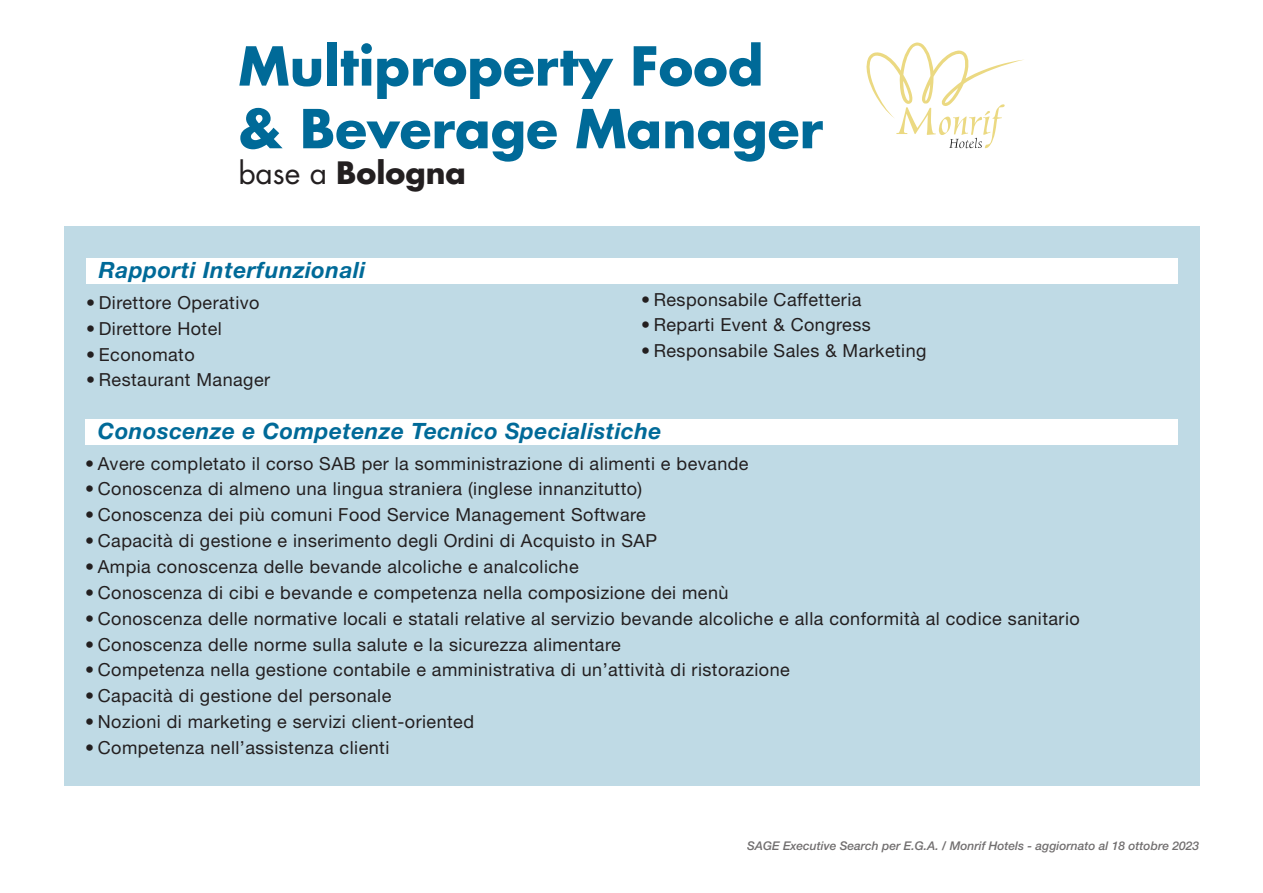
<style>
.page{position:relative;width:1263px;height:893px;background:#fff}
.page>*{position:absolute;margin:0;border:0;box-sizing:border-box;transform-origin:0 0}
.t1{font:700 52.2px "Futura Std";color:#006a98}
.t2{font:700 30px "Futura Std";color:#231f20}
.t3{font:italic 700 22.5px "Helvetica Neue LT Std";letter-spacing:.025em;color:#006a98}
.t4{font:18px "Helvetica Neue LT Std";letter-spacing:.025em;color:#231f20}
.t5{font:italic 500 12px "Helvetica Neue LT Std";color:#231f20}
.s1{font-weight:400}
</style>
<div class="page">
<div style="left:64px;top:226px;width:1135px;height:560px;background:#bfdae5"></div>
<div style="left:86px;top:258px;width:1092px;height:26px;background:#fff"></div>
<div style="left:85px;top:419px;width:1093px;height:26px;background:#fff"></div>
<svg style="left:866px;top:43px;width:158px;height:105px"></svg>
<p class="t1" style="left:238px;top:31px;width:526px">Multiproperty Food</p>
<p class="t1" style="left:238px;top:94px;width:586px">&amp; Beverage Manager</p>
<p class="t2" style="left:238px;top:152px;width:229px"><span class="s1">base a</span> Bologna</p>
<p class="t3" style="left:99px;top:256px;width:268px">Rapporti Interfunzionali</p>
<p class="t4" style="left:86px;top:292px;width:175px">• Direttore Operativo</p>
<p class="t4" style="left:86px;top:318px;width:137px">• Direttore Hotel</p>
<p class="t4" style="left:86px;top:343px;width:110px">• Economato</p>
<p class="t4" style="left:86px;top:369px;width:186px">• Restaurant Manager</p>
<p class="t4" style="left:641px;top:288px;width:222px">• Responsabile Caffetteria</p>
<p class="t4" style="left:641px;top:314px;width:231px">• Reparti Event &amp; Congress</p>
<p class="t4" style="left:641px;top:340px;width:287px">• Responsabile Sales &amp; Marketing</p>
<p class="t3" style="left:98px;top:417px;width:565px">Conoscenze e Competenze Tecnico Specialistiche</p>
<p class="t4" style="left:85px;top:452px;width:665px">• Avere completato il corso SAB per la somministrazione di alimenti e bevande</p>
<p class="t4" style="left:85px;top:478px;width:559px">• Conoscenza di almeno una lingua straniera (inglese innanzitutto)</p>
<p class="t4" style="left:85px;top:504px;width:562px">• Conoscenza dei più comuni Food Service Management Software</p>
<p class="t4" style="left:85px;top:530px;width:574px">• Capacità di gestione e inserimento degli Ordini di Acquisto in SAP</p>
<p class="t4" style="left:85px;top:556px;width:495px">• Ampia conoscenza delle bevande alcoliche e analcoliche</p>
<p class="t4" style="left:85px;top:582px;width:645px">• Conoscenza di cibi e bevande e competenza nella composizione dei menù</p>
<p class="t4" style="left:85px;top:608px;width:996px">• Conoscenza delle normative locali e statali relative al servizio bevande alcoliche e alla conformità al codice sanitario</p>
<p class="t4" style="left:85px;top:633px;width:537px">• Conoscenza delle norme sulla salute e la sicurezza alimentare</p>
<p class="t4" style="left:85px;top:659px;width:706px">• Competenza nella gestione contabile e amministrativa di un’attività di ristorazione</p>
<p class="t4" style="left:85px;top:685px;width:308px">• Capacità di gestione del personale</p>
<p class="t4" style="left:85px;top:711px;width:390px">• Nozioni di marketing e servizi client-oriented</p>
<p class="t4" style="left:85px;top:737px;width:306px">• Competenza nell’assistenza clienti</p>
<p class="t5" style="left:747px;top:839px;width:454px">SAGE Executive Search per E.G.A. / Monrif Hotels - aggiornato al 18 ottobre 2023</p>
</div>
